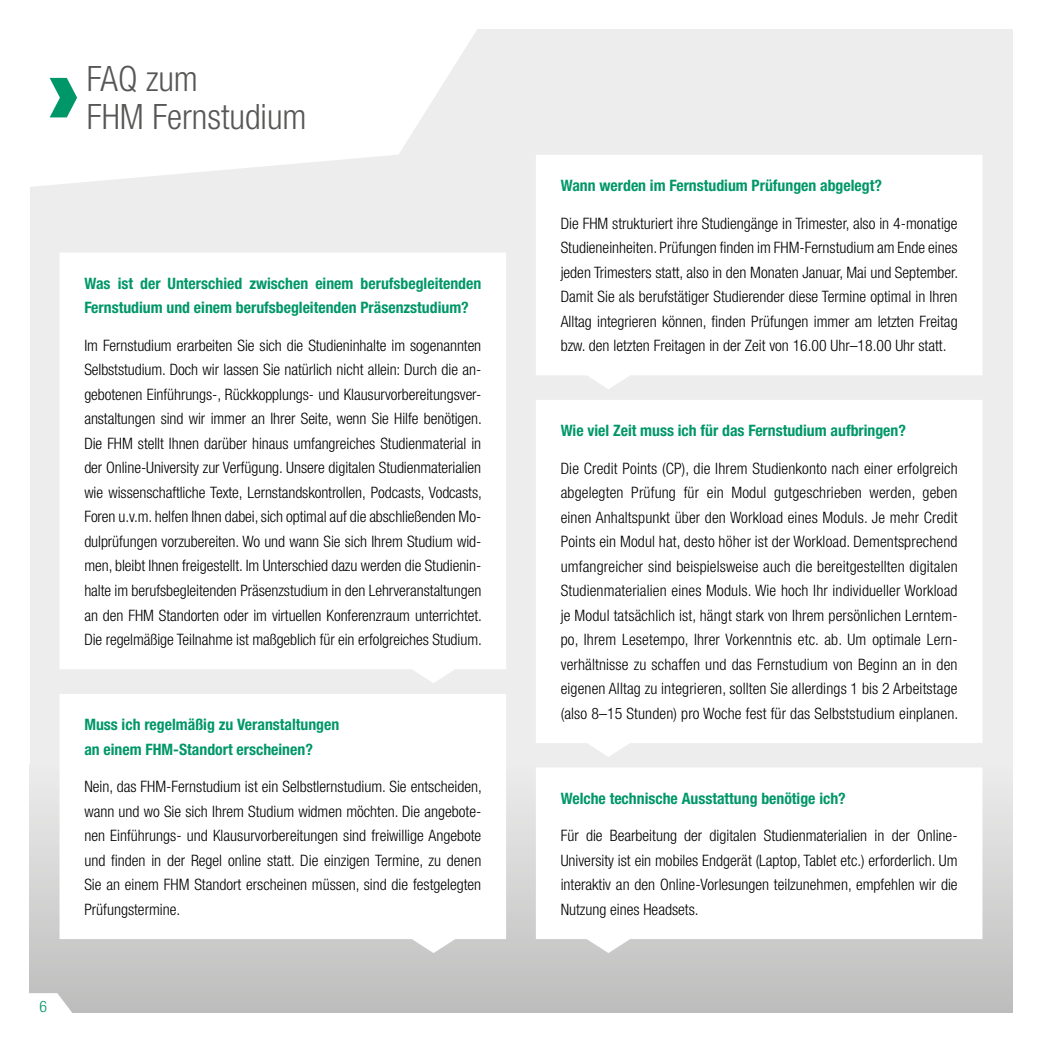
<style>
.page{position:relative;width:1042px;height:1042px;background:#fff}
.page>*{position:absolute;margin:0;border:0;box-sizing:border-box;transform-origin:0 0}
.t1{font:300 condensed 35px/38.5px "Helvetica Neue LT Std";color:#575756}
.t2{font:300 condensed 15.75px/24.5px "Helvetica Neue LT Std";color:#000;text-align:justify}
.t3{font:700 condensed 15.75px/24.5px "Helvetica Neue LT Std";color:#009768}
.t4{font:300 condensed 15.75px "Helvetica Neue LT Std";color:#009768}
</style>
<div class="page">
<div style="left:30px;top:30px;width:982px;height:982px;background:#ededed"></div>
<div style="left:30px;top:764px;width:982px;height:248px;background:linear-gradient(to bottom,#ededed,#bdbdbd)"></div>
<svg style="left:30px;top:29px;width:472px;height:158px;fill:#fff"></svg>
<svg style="left:29px;top:993px;width:45px;height:20px"></svg>
<svg style="left:50px;top:78px;width:27px;height:39px"></svg>
<div style="left:60px;top:253px;width:446px;height:430px;background:#fff"></div>
<div style="left:536px;top:155px;width:446px;height:234px;background:#fff"></div>
<div style="left:60px;top:694px;width:446px;height:259px;background:#fff"></div>
<svg style="left:536px;top:767px;width:446px;height:186px;fill:#fff"></svg>
<div style="left:536px;top:400px;width:446px;height:357px;background:#fff"></div>
<h1 class="t1" style="left:87px;top:59px;width:221px">FAQ zum<br>FHM Fernstudium</h1>
<p class="t4" style="left:40px;top:997px;width:9px">6</p>
<p class="t3" style="left:84px;top:270px;width:398px">Was ist der Unterschied zwischen einem berufsbegleitenden<br>Fernstudium und einem berufsbegleitenden Präsenzstudium?</p>
<p class="t2" style="left:84px;top:333px;width:399px">Im Fernstudium erarbeiten Sie sich die Studieninhalte im sogenannten Selbststudium. Doch wir lassen Sie natürlich nicht allein: Durch die an&shy;gebotenen Einführungs-, Rückkopplungs- und Klausurvorbereitungsver&shy;anstaltungen sind wir immer an Ihrer Seite, wenn Sie Hilfe benötigen.<br>Die FHM stellt Ihnen darüber hinaus umfangreiches Studienmaterial in der Online-University zur Verfügung. Unsere digitalen Studienmaterialien wie wissenschaftliche Texte, Lernstandskontrollen, Podcasts, Vodcasts, Foren u.v.m. helfen Ihnen dabei, sich optimal auf die abschließenden Mo&shy;dulprüfungen vorzubereiten. Wo und wann Sie sich Ihrem Studium wid&shy;men, bleibt Ihnen freigestellt. Im Unterschied dazu werden die Studienin&shy;halte im berufsbegleitenden Präsenzstudium in den Lehrveranstaltungen an den FHM Standorten oder im virtuellen Konferenzraum unterrichtet.<br>Die regelmäßige Teilnahme ist maßgeblich für ein erfolgreiches Studium.</p>
<p class="t3" style="left:84px;top:712px;width:256px">Muss ich regelmäßig zu Veranstaltungen an einem FHM-Standort erscheinen?</p>
<p class="t2" style="left:84px;top:774px;width:399px">Nein, das FHM-Fernstudium ist ein Selbstlernstudium. Sie entscheiden, wann und wo Sie sich Ihrem Studium widmen möchten. Die angebote&shy;nen Einführungs- und Klausurvorbereitungen sind freiwillige Angebote und finden in der Regel online statt. Die einzigen Termine, zu denen Sie an einem FHM Standort erscheinen müssen, sind die festgelegten Prüfungstermine.</p>
<p class="t3" style="left:561px;top:173px;width:323px">Wann werden im Fernstudium Prüfungen abgelegt?</p>
<p class="t2" style="left:561px;top:211px;width:399px">Die FHM strukturiert ihre Studiengänge in Trimester, also in 4-monatige Studieneinheiten. Prüfungen finden im FHM-Fernstudium am Ende eines jeden Trimesters statt, also in den Monaten Januar, Mai und September.<br>Damit Sie als berufstätiger Studierender diese Termine optimal in Ihren Alltag integrieren können, finden Prüfungen immer am letzten Freitag bzw. den letzten Freitagen in der Zeit von 16.00 Uhr–18.00 Uhr statt.</p>
<p class="t3" style="left:561px;top:418px;width:347px">Wie viel Zeit muss ich für das Fernstudium aufbringen?</p>
<p class="t2" style="left:561px;top:455px;width:399px">Die Credit Points (CP), die Ihrem Studienkonto nach einer erfolgreich abgelegten Prüfung für ein Modul gutgeschrieben werden, geben einen Anhaltspunkt über den Workload eines Moduls. Je mehr Credit Points ein Modul hat, desto höher ist der Workload. Dementsprechend umfangreicher sind beispielsweise auch die bereitgestellten digitalen Studienmaterialien eines Moduls. Wie hoch Ihr individueller Workload je Modul tatsächlich ist, hängt stark von Ihrem persönlichen Lerntem&shy;po, Ihrem Lesetempo, Ihrer Vorkenntnis etc. ab. Um optimale Lern&shy;verhältnisse zu schaffen und das Fernstudium von Beginn an in den eigenen Alltag zu integrieren, sollten Sie allerdings 1 bis 2 Arbeitstage (also 8–15 Stunden) pro Woche fest für das Selbststudium einplanen.</p>
<p class="t3" style="left:561px;top:785px;width:287px">Welche technische Ausstattung benötige ich?</p>
<p class="t2" style="left:561px;top:823px;width:398px">Für die Bearbeitung der digitalen Studienmaterialien in der Online-University ist ein mobiles Endgerät (Laptop, Tablet etc.) erforderlich. Um interaktiv an den Online-Vorlesungen teilzunehmen, empfehlen wir die Nutzung eines Headsets.</p>
</div>
